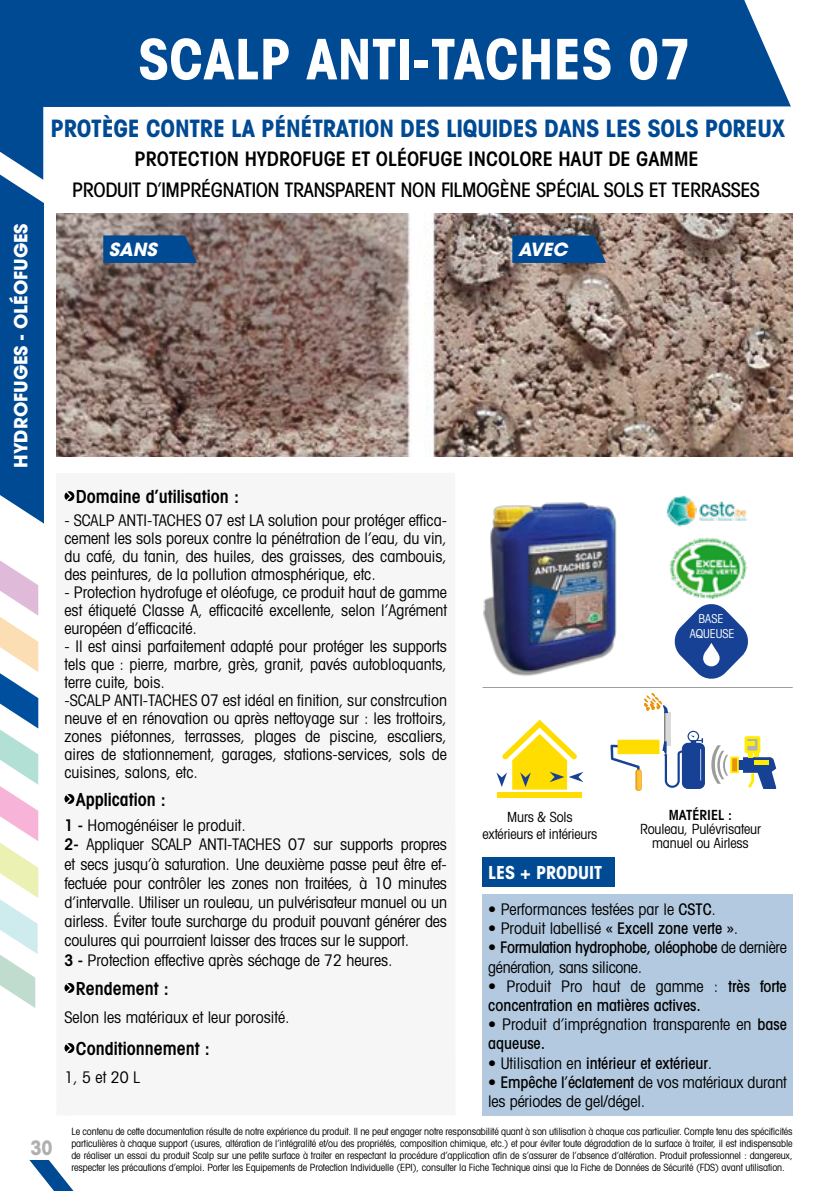
<style>
.page{position:relative;width:840px;height:1191px;background:#fff}
.page>*{position:absolute;margin:0;border:0;box-sizing:border-box;transform-origin:0 0}
.t1{font:700 condensed 56px "Avant Garde";color:#fff}
.t2{font:700 condensed 24px "Avant Garde";letter-spacing:-.01em;color:#004a94}
.t3{font:500 condensed 20px "Avant Garde";letter-spacing:-.02em;color:#000}
.t4{font:600 condensed 20px "Avant Garde";color:#000}
.t5{font:700 condensed 20px "Avant Garde";color:#b0afae}
.t6{font:600 condensed 18px "Avant Garde";color:#000}
.t7{font:700 18px "Avant Garde";color:#fff}
.t8{font:700 condensed 18px "Avant Garde";color:#fff}
.t9{font:italic 700 18px "Avant Garde";color:#fff}
.t10{font:condensed 16px/18px "Avant Garde";color:#000}
.t11{font:500 condensed 16px/19.2px "Avant Garde";color:#000}
.t12{font:condensed 16px/19.2px "Avant Garde";letter-spacing:-.02em;color:#000}
.t13{font:condensed 14px/14px "Avant Garde";letter-spacing:-.01em;color:#000;text-align:center}
.t14{font:600 condensed 14px "Avant Garde";color:#000}
.t15{font:condensed 12.2px/14.2px "Avant Garde";color:#fff;text-align:center}
.t16{font:condensed 10px/12px "Avant Garde";letter-spacing:-.01em;color:#000;text-align:justify}
.s1{font-weight:600}
.s2{font-weight:500}
.s3{font-weight:400}
</style>
<div class="page">
<svg style="left:0;top:560px;width:38px;height:448px"></svg>
<svg style="left:0;top:180px;width:44px;height:343px;background:#11569b"></svg>
<svg style="left:0;top:0;width:790px;height:180px;fill:#004a94"></svg>
<div style="left:56px;top:473px;width:399px;height:642px;background:#f6f6f6"></div>
<div style="left:482px;top:893px;width:310px;height:222px;background:#b3c9df"></div>
<div style="left:482px;top:857px;width:132px;height:29px;background:#004a94"></div>
<hr style="left:482px;top:687px;width:310px;height:1px;background:#a09e9e">
<img style="left:56px;top:213px;width:736px;height:243px">
<svg style="left:103px;top:235px;width:94px;height:28px;background:#0a4c8f"></svg>
<svg style="left:512px;top:235px;width:93px;height:28px;background:#084b8f"></svg>
<img style="left:483px;top:502px;width:134px;height:174px">
<svg style="left:674px;top:604px;width:74px;height:75px"></svg>
<svg style="left:702px;top:643px;width:17px;height:23px"></svg>
<hr style="left:664px;top:712px;width:4px;height:33px;background:#878787">
<svg style="left:665px;top:712px;width:4px;height:19px"></svg>
<svg style="left:644px;top:693px;width:23px;height:20px"></svg>
<svg style="left:662px;top:731px;width:42px;height:58px"></svg>
<svg style="left:635px;top:769px;width:6px;height:22px"></svg>
<div style="left:617px;top:739px;width:42px;height:15px;background:#fd0"></div>
<svg style="left:610px;top:744px;width:30px;height:46px"></svg>
<svg style="left:711px;top:736px;width:64px;height:53px"></svg>
<div style="left:496px;top:792px;width:85px;height:5px;background:#fd0"></div>
<svg style="left:496px;top:719px;width:87px;height:70px"></svg>
<img style="left:666px;top:495px;width:81px;height:32px">
<img style="left:669px;top:537px;width:78px;height:62px">
<svg style="left:64px;top:491px;width:10px;height:11px"></svg>
<svg style="left:64px;top:794px;width:10px;height:10px"></svg>
<svg style="left:64px;top:983px;width:10px;height:10px"></svg>
<svg style="left:64px;top:1043px;width:10px;height:10px"></svg>
<svg style="left:29px;top:1160px;width:44px;height:31px"></svg>
<p class="t7" style="left:9px;top:468px;width:246px;rotate:-90deg">HYDROFUGES - OLÉOFUGES</p>
<h1 class="t1" style="left:138px;top:23px;width:553px">SCALP ANTI-TACHES 07</h1>
<h2 class="t2" style="left:51px;top:112px;width:735px">PROTÈGE CONTRE LA PÉNÉTRATION DES LIQUIDES DANS LES SOLS POREUX</h2>
<p class="t4" style="left:134px;top:146px;width:565px">PROTECTION HYDROFUGE ET OLÉOFUGE INCOLORE HAUT DE GAMME</p>
<p class="t3" style="left:72px;top:177px;width:689px">PRODUIT D’IMPRÉGNATION TRANSPARENT NON FILMOGÈNE SPÉCIAL SOLS ET TERRASSES</p>
<p class="t9" style="left:109px;top:238px;width:49px">SANS</p>
<p class="t9" style="left:517px;top:238px;width:51px">AVEC</p>
<p class="t6" style="left:76px;top:485px;width:164px">Domaine d’utilisation :</p>
<p class="t10" style="left:64px;top:510px;width:384px;text-align:justify">- SCALP ANTI-TACHES 07 est LA solution pour protéger effica&shy;cement les sols poreux contre la pénétration de l’eau, du vin, du café, du tanin, des huiles, des graisses, des cambouis, des peintures, de la pollution atmosphérique, etc.</p>
<p class="t10" style="left:64px;top:582px;width:384px;text-align:justify">- Protection hydrofuge et oléofuge, ce produit haut de gamme est étiqueté Classe A, efficacité excellente, selon l’Agrément européen d’efficacité.</p>
<p class="t10" style="left:64px;top:636px;width:384px">- Il est ainsi parfaitement adapté pour protéger les supports tels que : pierre, marbre, grès, granit, pavés autobloquants, terre cuite, bois.<br>-SCALP ANTI-TACHES 07 est idéal en finition, sur constrcution neuve et en rénovation ou après nettoyage sur : les trottoirs, zones piétonnes, terrasses, plages de piscine, escaliers, aires de stationnement, garages, stations-services, sols de cuisines, salons, etc.</p>
<p class="t6" style="left:76px;top:788px;width:91px">Application :</p>
<p class="t10" style="left:64px;top:815px;width:384px;line-height:19.2px"><span class="s1">1 -</span> Homogénéiser le produit.<br><span class="s1">2-</span> Appliquer SCALP ANTI-TACHES 07 sur supports propres et secs jusqu’à saturation. Une deuxième passe peut être ef&shy;fectuée pour contrôler les zones non traitées, à 10 minutes d’intervalle. Utiliser un rouleau, un pulvérisateur manuel ou un airless. Éviter toute surcharge du produit pouvant générer des coulures qui pourraient laisser des traces sur le support.<br><span class="s1">3 -</span> Protection effective après séchage de 72 heures.</p>
<p class="t6" style="left:76px;top:977px;width:95px">Rendement :</p>
<p class="t10" style="left:64px;top:1007px;width:226px">Selon les matériaux et leur porosité.</p>
<p class="t6" style="left:76px;top:1037px;width:136px">Conditionnement :</p>
<p class="t10" style="left:64px;top:1067px;width:77px">1, 5 et 20 L</p>
<p class="t15" style="left:689px;top:611px;width:46px">BASE<br>AQUEUSE</p>
<p class="t13" style="left:482px;top:808px;width:116px;line-height:16.8px">Murs &amp; Sols extérieurs et intérieurs</p>
<p class="t8" style="left:488px;top:861px;width:115px">LES + PRODUIT</p>
<p class="t14" style="left:668px;top:806px;width:65px">MATÉRIEL :</p>
<p class="t13" style="left:639px;top:822px;width:122px">Rouleau, Pulévrisateur manuel ou Airless</p>
<p class="t10" style="left:488px;top:900px;width:229px">• Performances testées par le <span class="s2">CSTC</span>.</p>
<p class="t10" style="left:488px;top:919px;width:251px">• Produit labellisé <span class="s2">« Excell zone verte »</span>.</p>
<p class="t12" style="left:488px;top:937px;width:300px">• <span class="s2">Formulation hydrophobe, oléophobe</span> de dernière génération, sans silicone.</p>
<p class="t11" style="left:488px;top:976px;width:300px"><span class="s3">• Produit Pro haut de gamme :</span> très forte concentration en matières actives.</p>
<p class="t10" style="left:488px;top:1014px;width:300px;line-height:19.2px">• Produit d’imprégnation transparente en <span class="s2">base aqueuse.</span></p>
<p class="t11" style="left:488px;top:1053px;width:225px"><span class="s3">• Utilisation en</span> intérieur et extérieur<span class="s3">.</span></p>
<p class="t10" style="left:488px;top:1072px;width:300px;line-height:19.2px">• <span class="s2">Empêche l’éclatement</span> de vos matériaux durant les périodes de gel/dégel.</p>
<p class="t5" style="left:30px;top:1135px;width:24px">30</p>
<p class="t16" style="left:71px;top:1125px;width:722px">Le contenu de cette documentation résulte de notre expérience du produit. Il ne peut engager notre responsabilité quant à son utilisation à chaque cas particulier. Compte tenu des spécificités particulières à chaque support (usures, altération de l’intégralité et/ou des propriétés, composition chimique, etc.) et pour éviter toute dégradation de la surface à traiter, il est indispensable de réaliser un essai du produit Scalp sur une petite surface à traiter en respectant la procédure d’application afin de s’assurer de l’absence d’altération. Produit professionnel : dangereux, respecter les précautions d’emploi. Porter les Equipements de Protection Individuelle (EPI), consulter la Fiche Technique ainsi que la Fiche de Données de Sécurité (FDS) avant utilisation.</p>
</div>
